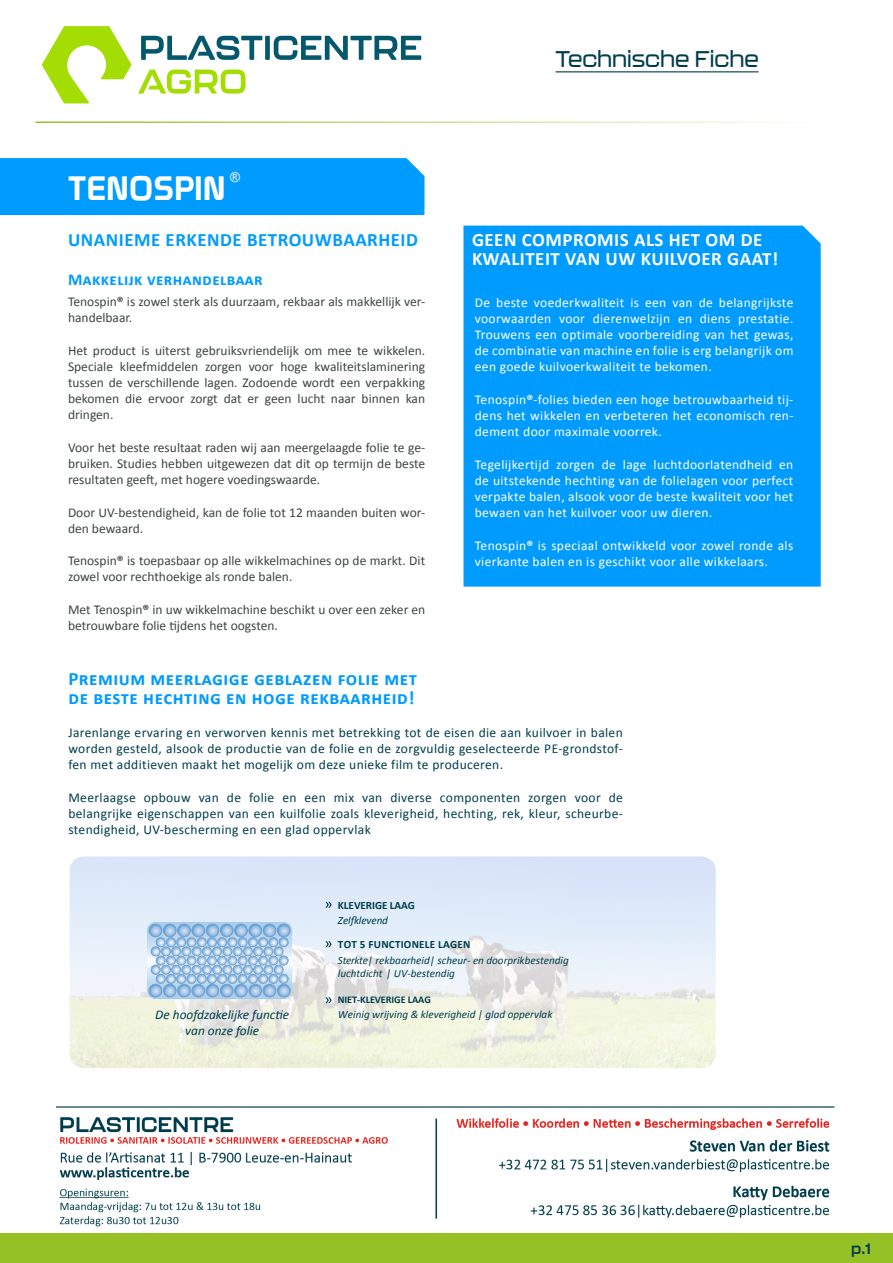
<style>
.page{position:relative;width:893px;height:1263px;background:#fff}
.page>*{position:absolute;margin:0;border:0;box-sizing:border-box;transform-origin:0 0}
.t1{font:33px "Prototype";letter-spacing:.025em;color:#fff}
.t2{font:500 22.5px "Kallisto";color:#003d4c}
.t3{font:700 18.9px/19.5px "Calibri";letter-spacing:.025em;color:#009bff}
.t4{font:700 18.9px/19.5px "Calibri";letter-spacing:.025em;color:#fff}
.t5{font:700 16.5px "Calibri";letter-spacing:.025em;color:#009bff}
.t6{font:700 15px "Kallisto";color:#003d4c}
.t7{font:13.5px/16.2px "Calibri";color:#3d4543}
.t8{font:13.5px/16.2px "Calibri";letter-spacing:.025em;color:#fff;text-align:justify}
.t9{font:13.5px/16.2px "Calibri";letter-spacing:.025em;color:#003d4c;text-align:justify}
.t10{font:13.5px "Arial";color:#fff}
.t11{font:italic 13.35px "Calibri";color:#003d4c}
.t12{font:italic 11.1px/13.2px "Calibri";color:#003d4c}
.t13{font:700 11.1px "Calibri";letter-spacing:.02em;color:#003d4c}
.t14{font:700 11.1px "Calibri";letter-spacing:-.005em;color:#003d4c}
.t15{font:700 10.35px "Calibri";letter-spacing:-.01em;color:#003d4c}
.s1{font-weight:700}
</style>
<div class="page">
<img style="left:56px;top:1106px;width:779px;height:121px">
<div style="left:0;top:158px;width:424px;height:57px;background:#009bff"></div>
<div style="left:463px;top:226px;width:358px;height:361px;background:#009bff"></div>
<img style="left:70px;top:856px;width:646px;height:212px">
<svg style="left:147px;top:922px;width:145px;height:77px;background:#a3c4e4"></svg>
<div style="left:156px;top:937px;width:10px;height:10px;border:1px solid #73a2ce;border-radius:50%"></div>
<svg style="left:325px;top:902px;width:7px;height:6px"></svg>
<svg style="left:325px;top:941px;width:7px;height:6px"></svg>
<svg style="left:325px;top:997px;width:7px;height:6px"></svg>
<svg style="left:42px;top:26px;width:89px;height:77px"></svg>
<svg style="left:141px;top:36px;width:121px;height:24px"></svg>
<div style="left:265px;top:36px;width:5px;height:24px;background:#05586b"></div>
<svg style="left:274px;top:36px;width:147px;height:24px"></svg>
<svg style="left:138px;top:70px;width:108px;height:24px"></svg>
<hr style="left:556px;top:71px;width:203px;height:1px;background:#003d4c">
<div style="left:0;top:1233px;width:893px;height:30px;background:#95c127"></div>
<h1 class="t1" style="left:68px;top:168px;width:158px">TENOSPIN</h1>
<p class="t10" style="left:230px;top:168px;width:11px">®</p>
<h3 class="t3" style="left:68px;top:230px;width:352px">UNANIEME ERKENDE BETROUWBAARHEID</h3>
<p class="t5" style="left:68px;top:268px;width:196px">Makkelijk verhandelbaar</p>
<p class="t7" style="left:68px;top:293px;width:359px">Tenospin<span class="s1">®</span> is zowel sterk als duurzaam, rekbaar als makkellijk ver&shy;handelbaar.</p>
<p class="t7" style="left:68px;top:342px;width:359px;text-align:justify">Het product is uiterst gebruiksvriendelijk om mee te wikkelen.<br>Speciale kleefmiddelen zorgen voor hoge kwaliteitslaminering tussen de verschillende lagen. Zodoende wordt een verpakking bekomen die ervoor zorgt dat er geen lucht naar binnen kan dringen.</p>
<p class="t7" style="left:68px;top:439px;width:359px;text-align:justify">Voor het beste resultaat raden wij aan meergelaagde folie te ge&shy;bruiken. Studies hebben uitgewezen dat dit op termijn de beste resultaten geeft, met hogere voedingswaarde.</p>
<p class="t7" style="left:68px;top:504px;width:359px">Door UV-bestendigheid, kan de folie tot 12 maanden buiten wor&shy;den bewaard.</p>
<p class="t7" style="left:68px;top:553px;width:359px">Tenospin<span class="s1">®</span> is toepasbaar op alle wikkelmachines op de markt. Dit zowel voor rechthoekige als ronde balen.</p>
<p class="t7" style="left:68px;top:601px;width:359px">Met Tenospin<span class="s1">®</span> in uw wikkelmachine beschikt u over een zeker en betrouwbare folie tijdens het oogsten.</p>
<h2 class="t2" style="left:556px;top:46px;width:205px">Technische Fiche</h2>
<h3 class="t4" style="left:472px;top:230px;width:308px">GEEN COMPROMIS ALS HET OM DE<br>KWALITEIT VAN UW KUILVOER GAAT!</h3>
<p class="t8" style="left:475px;top:294px;width:320px">De beste voederkwaliteit is een van de belangrijkste voorwaarden voor dierenwelzijn en diens prestatie.<br>Trouwens een optimale voorbereiding van het gewas, de combinatie van machine en folie is erg belangrijk om een goede kuilvoerkwaliteit te bekomen.</p>
<p class="t8" style="left:475px;top:391px;width:320px">Tenospin<span class="s1">®</span>-folies bieden een hoge betrouwbaarheid tij&shy;dens het wikkelen en verbeteren het economisch ren&shy;dement door maximale voorrek.</p>
<p class="t8" style="left:475px;top:456px;width:320px">Tegelijkertijd zorgen de lage luchtdoorlatendheid en de uitstekende hechting van de folielagen voor perfect verpakte balen, alsook voor de beste kwaliteit voor het bewaen van het kuilvoer voor uw dieren.</p>
<p class="t8" style="left:475px;top:537px;width:320px">Tenospin<span class="s1">®</span> is speciaal ontwikkeld voor zowel ronde als vierkante balen en is geschikt voor alle wikkelaars.</p>
<h3 class="t3" style="left:68px;top:668px;width:350px">Premium meerlagige geblazen folie met de beste hechting en hoge rekbaarheid!</h3>
<p class="t9" style="left:68px;top:724px;width:556px">Jarenlange ervaring en verworven kennis met betrekking tot de eisen die aan kuilvoer in balen worden gesteld, alsook de productie van de folie en de zorgvuldig geselecteerde PE-grondstof&shy;fen met additieven maakt het mogelijk om deze unieke film te produceren.</p>
<p class="t9" style="left:68px;top:789px;width:556px">Meerlaagse opbouw van de folie en een mix van diverse componenten zorgen voor de belangrijke eigenschappen van een kuilfolie zoals kleverigheid, hechting, rek, kleur, scheurbe&shy;stendigheid, UV-bescherming en een glad oppervlak</p>
<p class="t14" style="left:338px;top:898px;width:79px">KLEVERIGE LAAG</p>
<p class="t12" style="left:338px;top:913px;width:52px">Zelfklevend</p>
<p class="t13" style="left:338px;top:937px;width:134px">TOT 5 FUNCTIONELE LAGEN</p>
<p class="t12" style="left:338px;top:953px;width:232px">Sterkte| rekbaarheid| scheur- en doorprikbestendig luchtdicht | UV-bestendig</p>
<p class="t15" style="left:338px;top:993px;width:94px">NIET-KLEVERIGE LAAG</p>
<p class="t11" style="left:155px;top:1006px;width:135px">De hoofdzakelijke functie</p>
<p class="t12" style="left:338px;top:1008px;width:216px">Weinig wrijving &amp; kleverigheid | glad oppervlak</p>
<p class="t11" style="left:185px;top:1022px;width:75px">van onze folie</p>
<p class="t6" style="left:851px;top:1240px;width:21px">p.1</p>
</div>
